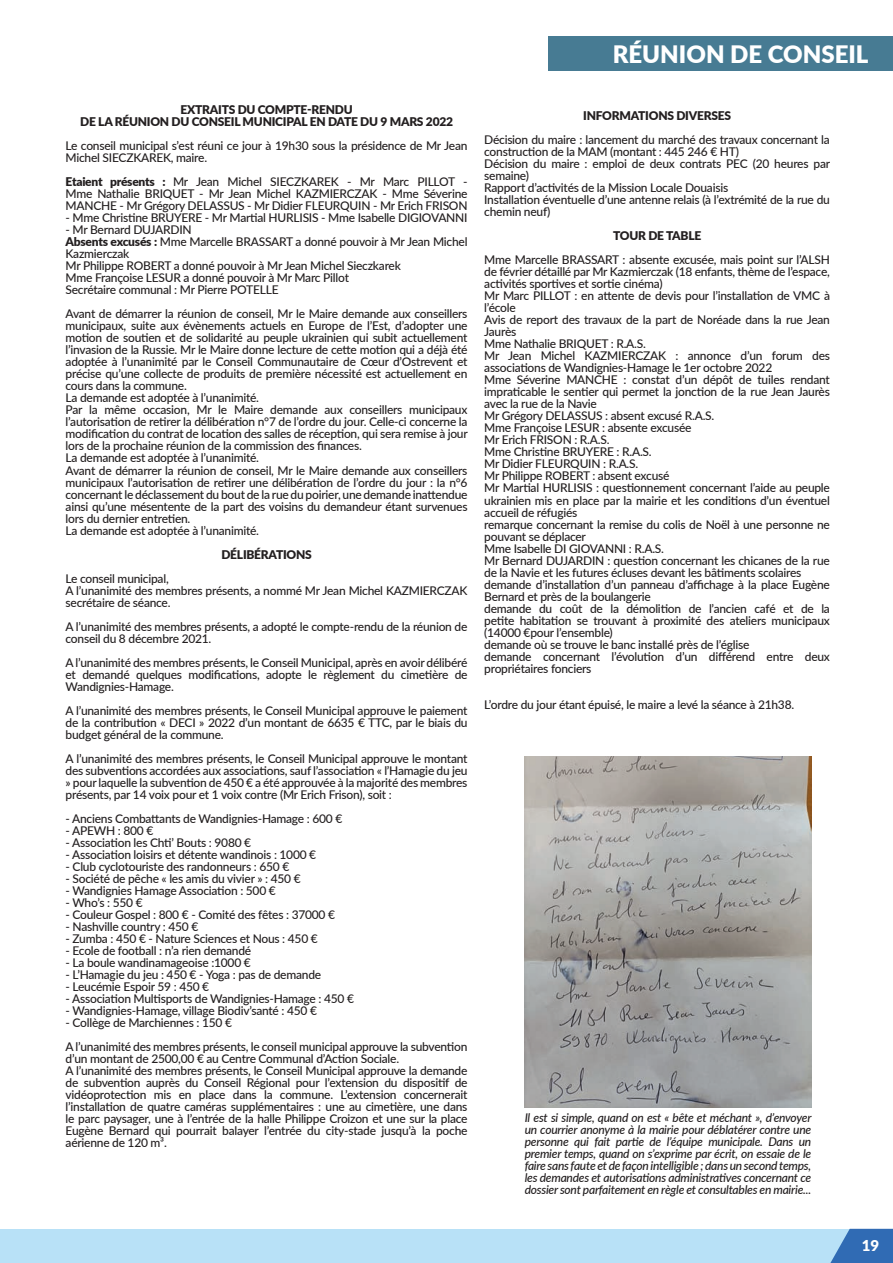
<style>
.page{position:relative;width:893px;height:1263px;background:#fff}
.page>*{position:absolute;margin:0;border:0;box-sizing:border-box;transform-origin:0 0}
.t1{font:900 24px "Lato";color:#fff}
.t2{font:900 15px "Lato";color:#fff}
.t3{font:500 12px/12px "Lato";letter-spacing:-.02em;color:#231f20}
.t4{font:italic 500 12px/12px "Lato";letter-spacing:-.02em;color:#231f20;text-align:justify}
.t5{font:900 12px/12px "Lato";letter-spacing:-.02em;color:#231f20;text-align:center}
.s1{font-weight:900}
</style>
<div class="page">
<div style="left:0;top:1228px;width:892px;height:34px;background:#b8e1f7"></div>
<div style="left:548px;top:37px;width:344px;height:34px;background:#477b93"></div>
<img style="left:524px;top:756px;width:287px;height:351px">
<svg style="left:823px;top:1228px;width:70px;height:35px"></svg>
<h1 class="t1" style="left:612px;top:36px;width:257px">RÉUNION DE CONSEIL</h1>
<p class="t5" style="left:80px;top:103px;width:374px">EXTRAITS DU COMPTE-RENDU<br>DE LA RÉUNION DU CONSEIL MUNICIPAL EN DATE DU 9 MARS 2022</p>
<p class="t3" style="left:66px;top:139px;width:403px">Le conseil municipal s’est réuni ce jour à 19h30 sous la présidence de Mr Jean<br>Michel SIECZKAREK, maire.</p>
<p class="t3" style="left:66px;top:175px;width:403px;text-align:justify"><span class="s1">Etaient présents :</span> Mr Jean Michel SIECZKAREK - Mr Marc PILLOT - Mme Nathalie BRIQUET - Mr Jean Michel KAZMIERCZAK - Mme Séverine MANCHE - Mr Grégory DELASSUS - Mr Didier FLEURQUIN - Mr Erich FRISON</p>
<p class="t3" style="left:66px;top:211px;width:403px">- Mme Christine BRUYERE - Mr Martial HURLISIS - Mme Isabelle DIGIOVANNI</p>
<p class="t3" style="left:66px;top:223px;width:403px">- Mr Bernard DUJARDIN<br><span class="s1">Absents excusés :</span> Mme Marcelle BRASSART a donné pouvoir à Mr Jean Michel Kazmierczak<br>Mr Philippe ROBERT a donné pouvoir à Mr Jean Michel Sieczkarek<br>Mme Françoise LESUR a donné pouvoir à Mr Marc Pillot<br>Secrétaire communal : Mr Pierre POTELLE</p>
<p class="t3" style="left:66px;top:307px;width:403px">Avant de démarrer la réunion de conseil, Mr le Maire demande aux conseillers municipaux, suite aux évènements actuels en Europe de l’Est, d’adopter une motion de soutien et de solidarité au peuple ukrainien qui subit actuellement l’invasion de la Russie. Mr le Maire donne lecture de cette motion qui a déjà été adoptée à l’unanimité par le Conseil Communautaire de Cœur d’Ostrevent et précise qu’une collecte de produits de première nécessité est actuellement en cours dans la commune.<br>La demande est adoptée à l’unanimité.<br>Par la même occasion, Mr le Maire demande aux conseillers municipaux l’autorisation de retirer la délibération n°7 de l’ordre du jour. Celle-ci concerne la modification du contrat de location des salles de réception, qui sera remise à jour lors de la prochaine réunion de la commission des finances.<br>La demande est adoptée à l’unanimité.<br>Avant de démarrer la réunion de conseil, Mr le Maire demande aux conseillers municipaux l’autorisation de retirer une délibération de l’ordre du jour : la n°6 concernant le déclassement du bout de la rue du poirier, une demande inattendue ainsi qu’une mésentente de la part des voisins du demandeur étant survenues lors du dernier entretien.<br>La demande est adoptée à l’unanimité.</p>
<p class="t5" style="left:221px;top:547px;width:92px">DÉLIBÉRATIONS</p>
<p class="t3" style="left:66px;top:571px;width:403px">Le conseil municipal,<br>A l’unanimité des membres présents, a nommé Mr Jean Michel KAZMIERCZAK secrétaire de séance.</p>
<p class="t3" style="left:66px;top:619px;width:403px">A l’unanimité des membres présents, a adopté le compte-rendu de la réunion de conseil du 8 décembre 2021.</p>
<p class="t3" style="left:66px;top:655px;width:403px;text-align:justify">A l’unanimité des membres présents, le Conseil Municipal, après en avoir délibéré et demandé quelques modifications, adopte le règlement du cimetière de Wandignies-Hamage.</p>
<p class="t3" style="left:66px;top:703px;width:403px;text-align:justify">A l’unanimité des membres présents, le Conseil Municipal approuve le paiement de la contribution « DECI » 2022 d’un montant de 6635 € TTC, par le biais du budget général de la commune.</p>
<p class="t3" style="left:66px;top:751px;width:403px;text-align:justify">A l’unanimité des membres présents, le Conseil Municipal approuve le montant des subventions accordées aux associations, sauf l’association « l’Hamagie du jeu » pour laquelle la subvention de 450 € a été approuvée à la majorité des membres présents, par 14 voix pour et 1 voix contre (Mr Erich Frison), soit :</p>
<p class="t3" style="left:66px;top:811px;width:278px">- Anciens Combattants de Wandignies-Hamage : 600 €</p>
<p class="t3" style="left:66px;top:823px;width:89px">- APEWH : 800 €</p>
<p class="t3" style="left:66px;top:835px;width:187px">- Association les Chti’ Bouts : 9080 €</p>
<p class="t3" style="left:66px;top:847px;width:252px">- Association loisirs et détente wandinois : 1000 €</p>
<p class="t3" style="left:66px;top:859px;width:225px">- Club cyclotouriste des randonneurs : 650 €</p>
<p class="t3" style="left:66px;top:871px;width:236px">- Société de pêche « les amis du vivier » : 450 €</p>
<p class="t3" style="left:66px;top:883px;width:212px">- Wandignies Hamage Association : 500 €</p>
<p class="t3" style="left:66px;top:895px;width:79px">- Who’s : 550 €</p>
<p class="t3" style="left:66px;top:907px;width:271px">- Couleur Gospel : 800 € - Comité des fêtes : 37000 €</p>
<p class="t3" style="left:66px;top:919px;width:134px">- Nashville country : 450 €</p>
<p class="t3" style="left:66px;top:931px;width:253px">- Zumba : 450 € - Nature Sciences et Nous : 450 €</p>
<p class="t3" style="left:66px;top:943px;width:187px">- Ecole de football : n’a rien demandé</p>
<p class="t3" style="left:66px;top:955px;width:187px">- La boule wandinamageoise :1000 €</p>
<p class="t3" style="left:66px;top:967px;width:257px">- L’Hamagie du jeu : 450 € - Yoga : pas de demande</p>
<p class="t3" style="left:66px;top:979px;width:145px">- Leucémie Espoir 59 : 450 €</p>
<p class="t3" style="left:66px;top:991px;width:290px">- Association Multisports de Wandignies-Hamage : 450 €</p>
<p class="t3" style="left:66px;top:1003px;width:253px">- Wandignies-Hamage, village Biodiv’santé : 450 €</p>
<p class="t3" style="left:66px;top:1009px;width:403px;line-height:24px">- Collège de Marchiennes : 150 €<br>A l’unanimité des membres présents, le conseil municipal approuve la subvention</p>
<p class="t3" style="left:66px;top:1051px;width:403px">d’un montant de 2500,00 € au Centre Communal d’Action Sociale.<br>A l’unanimité des membres présents, le Conseil Municipal approuve la demande de subvention auprès du Conseil Régional pour l’extension du dispositif de vidéoprotection mis en place dans la commune. L’extension concernerait l’installation de quatre caméras supplémentaires : une au cimetière, une dans le parc paysager, une à l’entrée de la halle Philippe Croizon et une sur la place Eugène Bernard qui pourrait balayer l’entrée du city-stade jusqu’à la poche aérienne de 120 m³.</p>
<p class="t5" style="left:583px;top:109px;width:149px">INFORMATIONS DIVERSES</p>
<p class="t3" style="left:484px;top:133px;width:347px">Décision du maire : lancement du marché des travaux concernant la construction de la MAM (montant : 445 246 € HT)<br>Décision du maire : emploi de deux contrats PEC (20 heures par semaine)<br>Rapport d’activités de la Mission Locale Douaisis<br>Installation éventuelle d’une antenne relais (à l’extrémité de la rue du chemin neuf)</p>
<p class="t5" style="left:612px;top:229px;width:90px">TOUR DE TABLE</p>
<p class="t3" style="left:484px;top:253px;width:347px">Mme Marcelle BRASSART : absente excusée, mais point sur l’ALSH de février détaillé par Mr Kazmierczak (18 enfants, thème de l’espace, activités sportives et sortie cinéma)<br>Mr Marc PILLOT : en attente de devis pour l’installation de VMC à l’école<br>Avis de report des travaux de la part de Noréade dans la rue Jean Jaurès<br>Mme Nathalie BRIQUET : R.A.S.<br>Mr Jean Michel KAZMIERCZAK : annonce d’un forum des associations de Wandignies-Hamage le 1er octobre 2022<br>Mme Séverine MANCHE : constat d’un dépôt de tuiles rendant impraticable le sentier qui permet la jonction de la rue Jean Jaurès avec la rue de la Navie<br>Mr Grégory DELASSUS : absent excusé R.A.S.<br>Mme Françoise LESUR : absente excusée<br>Mr Erich FRISON : R.A.S.<br>Mme Christine BRUYERE : R.A.S.<br>Mr Didier FLEURQUIN : R.A.S.<br>Mr Philippe ROBERT : absent excusé<br>Mr Martial HURLISIS : questionnement concernant l’aide au peuple ukrainien mis en place par la mairie et les conditions d’un éventuel accueil de réfugiés<br>remarque concernant la remise du colis de Noël à une personne ne pouvant se déplacer<br>Mme Isabelle DI GIOVANNI : R.A.S.<br>Mr Bernard DUJARDIN : question concernant les chicanes de la rue de la Navie et les futures écluses devant les bâtiments scolaires demande d’installation d’un panneau d’affichage à la place Eugène Bernard et près de la boulangerie<br>demande du coût de la démolition de l’ancien café et de la petite habitation se trouvant à proximité des ateliers municipaux (14000 €pour l’ensemble)<br>demande où se trouve le banc installé près de l’église<br>demande concernant l’évolution d’un différend entre deux propriétaires fonciers</p>
<p class="t3" style="left:484px;top:697px;width:311px">L’ordre du jour étant épuisé, le maire a levé la séance à 21h38.</p>
<p class="t4" style="left:524px;top:1110px;width:288px">Il est si simple, quand on est « bête et méchant », d’envoyer un courrier anonyme à la mairie pour déblatérer contre une personne qui fait partie de l’équipe municipale. Dans un premier temps, quand on s’exprime par écrit, on essaie de le faire sans faute et de façon intelligible ; dans un second temps, les demandes et autorisations administratives concernant ce dossier sont parfaitement en règle et consultables en mairie...</p>
<p class="t2" style="left:861px;top:1233px;width:19px">19</p>
</div>
